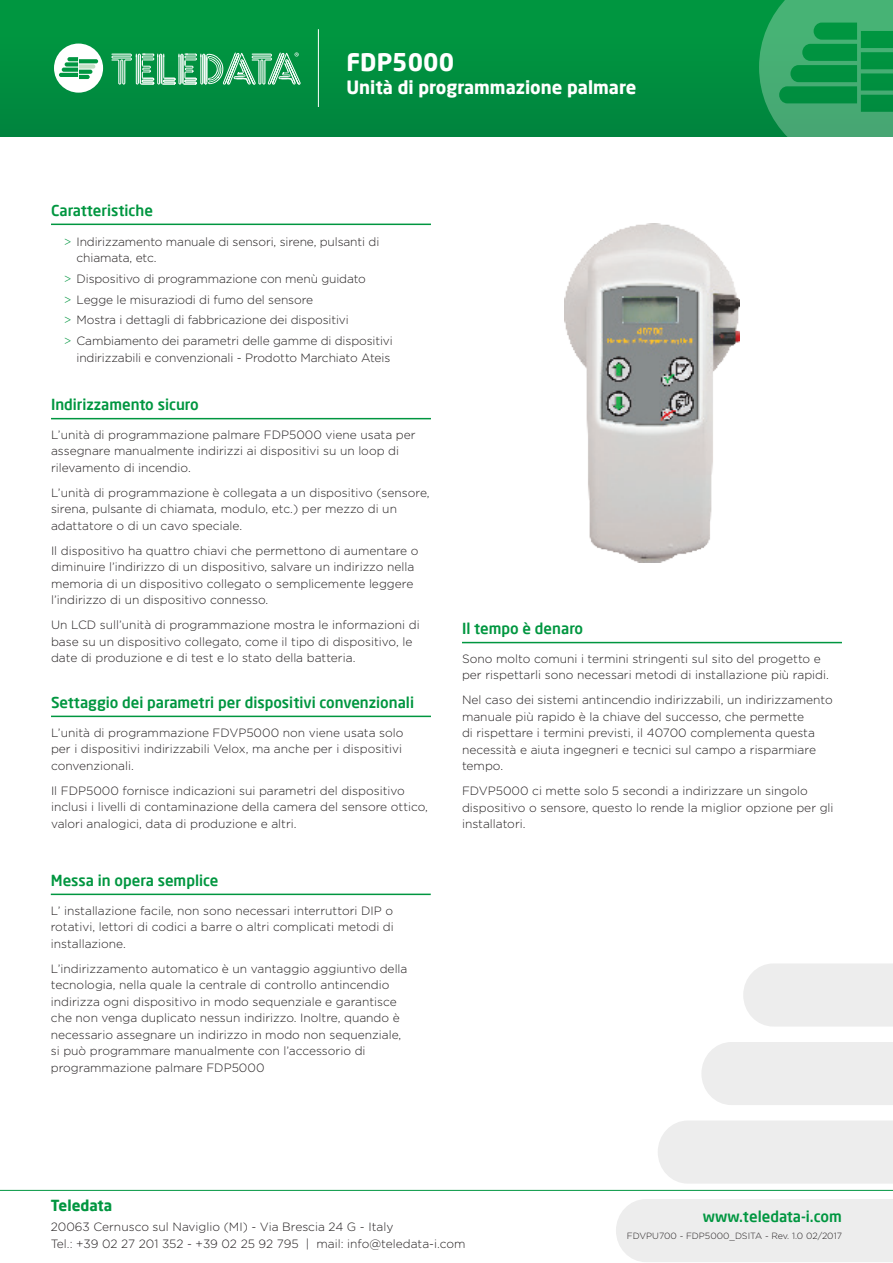
<style>
.page{position:relative;width:893px;height:1263px;background:#fff}
.page>*{position:absolute;margin:0;border:0;box-sizing:border-box;transform-origin:0 0}
.t1{font:700 24px "Neo Sans Pro";color:#fff}
.t2{font:700 18px "Neo Sans Pro";color:#fff}
.t3{font:500 15px "Neo Sans Pro";color:#009640}
.t4{font:700 15px "Neo Sans Pro";color:#009640}
.t5{font:300 12px/16.5px "Gotham";color:#231f20}
.t6{font:300 12px/16.5px "Gotham Rounded";color:#231f20}
.t7{font:300 9px "Gotham";color:#231f20}
.s1{color:#009640}
</style>
<div class="page">
<div style="left:658px;top:1121px;width:235px;height:62px;background:#ededed"></div>
<div style="left:616px;top:1199px;width:277px;height:63px;background:#ededed"></div>
<div style="left:743px;top:964px;width:150px;height:62px;background:#ededed"></div>
<div style="left:701px;top:1042px;width:192px;height:63px;background:#ededed"></div>
<div style="left:0;top:0;width:893px;height:136px;background:#00903f"></div>
<hr style="left:318px;top:29px;width:1px;height:78px;background:#fff">
<svg style="left:112px;top:52px;width:189px;height:33px"></svg>
<div style="left:54px;top:44px;width:49px;height:49px;background:#fff;border-radius:50%"></div>
<svg style="left:59px;top:57px;width:39px;height:22px"></svg>
<hr style="left:0;top:1190px;width:893px;height:1px;background:#009641">
<svg style="left:759px;top:0;width:134px;height:137px"></svg>
<hr style="left:51px;top:224px;width:380px;height:1px;background:#009640">
<hr style="left:51px;top:418px;width:380px;height:1px;background:#009640">
<hr style="left:462px;top:642px;width:380px;height:1px;background:#009640">
<hr style="left:51px;top:893px;width:380px;height:2px;background:#009640">
<hr style="left:51px;top:716px;width:380px;height:1px;background:#009640">
<img style="left:564px;top:224px;width:176px;height:339px">
<p class="t3" style="left:51px;top:201px;width:103px">Caratteristiche</p>
<p class="t1" style="left:346px;top:47px;width:109px">FDP5000</p>
<p class="t2" style="left:346px;top:76px;width:292px">Unità di programmazione palmare</p>
<p class="t5" style="left:77px;top:233px;width:304px;text-indent:-13px"><span class="s1">&gt;</span> Indirizzamento manuale di sensori, sirene, pulsanti di chiamata, etc.</p>
<p class="t5" style="left:64px;top:270px;width:304px"><span class="s1">&gt;</span> Dispositivo di programmazione con menù guidato</p>
<p class="t5" style="left:64px;top:291px;width:251px"><span class="s1">&gt;</span> Legge le misuraziodi di fumo del sensore</p>
<p class="t5" style="left:64px;top:312px;width:287px"><span class="s1">&gt;</span> Mostra i dettagli di fabbricazione dei dispositivi</p>
<p class="t5" style="left:64px;top:332px;width:331px;text-align:right"><span class="s1">&gt;</span> Cambiamento dei parametri delle gamme di dispositivi indirizzabili e convenzionali - Prodotto Marchiato Ateis</p>
<p class="t3" style="left:51px;top:395px;width:149px">Indirizzamento sicuro</p>
<p class="t5" style="left:51px;top:426px;width:366px">L’unità di programmazione palmare FDP5000 viene usata per assegnare manualmente indirizzi ai dispositivi su un loop di rilevamento di incendio.</p>
<p class="t5" style="left:51px;top:484px;width:380px">L’unità di programmazione è collegata a un dispositivo (sensore, sirena, pulsante di chiamata, modulo, etc.) per mezzo di un adattatore o di un cavo speciale.</p>
<p class="t5" style="left:51px;top:542px;width:369px">Il dispositivo ha quattro chiavi che permettono di aumentare o diminuire l’indirizzo di un dispositivo, salvare un indirizzo nella memoria di un dispositivo collegato o semplicemente leggere l’indirizzo di un dispositivo connesso.</p>
<p class="t5" style="left:51px;top:617px;width:370px">Un LCD sull’unità di programmazione mostra le informazioni di base su un dispositivo collegato, come il tipo di dispositivo, le date di produzione e di test e lo stato della batteria.</p>
<p class="t3" style="left:51px;top:693px;width:364px">Settaggio dei parametri per dispositivi convenzionali</p>
<p class="t5" style="left:51px;top:724px;width:354px;text-align:justify">L’unità di programmazione FDVP5000 non viene usata solo per i dispositivi indirizzabili Velox, ma anche per i dispositivi convenzionali.</p>
<p class="t5" style="left:51px;top:782px;width:378px">Il FDP5000 fornisce indicazioni sui parametri del dispositivo inclusi i livelli di contaminazione della camera del sensore ottico, valori analogici, data di produzione e altri.</p>
<p class="t3" style="left:51px;top:871px;width:169px">Messa in opera semplice</p>
<p class="t5" style="left:51px;top:902px;width:345px;text-align:justify">L’ installazione facile, non sono necessari interruttori DIP o rotativi, lettori di codici a barre o altri complicati metodi di installazione.</p>
<p class="t5" style="left:51px;top:960px;width:358px">L’indirizzamento automatico è un vantaggio aggiuntivo della tecnologia, nella quale la centrale di controllo antincendio indirizza ogni dispositivo in modo sequenziale e garantisce che non venga duplicato nessun indirizzo. Inoltre, quando è necessario assegnare un indirizzo in modo non sequenziale, si può programmare manualmente con l’accessorio di programmazione palmare FDP5000</p>
<p class="t3" style="left:462px;top:619px;width:123px">Il tempo è denaro</p>
<p class="t5" style="left:462px;top:650px;width:368px">Sono molto comuni i termini stringenti sul sito del progetto e per rispettarli sono necessari metodi di installazione più rapidi.</p>
<p class="t5" style="left:462px;top:692px;width:372px">Nel caso dei sistemi antincendio indirizzabili, un indirizzamento manuale più rapido è la chiave del successo, che permette<br>di rispettare i termini previsti, il 40700 complementa questa necessità e aiuta ingegneri e tecnici sul campo a risparmiare tempo.</p>
<p class="t5" style="left:462px;top:783px;width:373px">FDVP5000 ci mette solo 5 secondi a indirizzare un singolo dispositivo o sensore, questo lo rende la miglior opzione per gli installatori.</p>
<p class="t4" style="left:51px;top:1195px;width:63px">Teledata</p>
<p class="t6" style="left:51px;top:1218px;width:416px">20063 Cernusco sul Naviglio (MI) - Via Brescia 24 G - Italy<br>Tel.: +39 02 27 201 352 - +39 02 25 92 795 | mail: info@teledata-i.com</p>
<p class="t3" style="left:703px;top:1207px;width:140px">www.teledata-i.com</p>
<p class="t7" style="left:627px;top:1231px;width:217px">FDVPU700 - FDP5000_DSITA - Rev. 1.0 02/2017</p>
</div>
